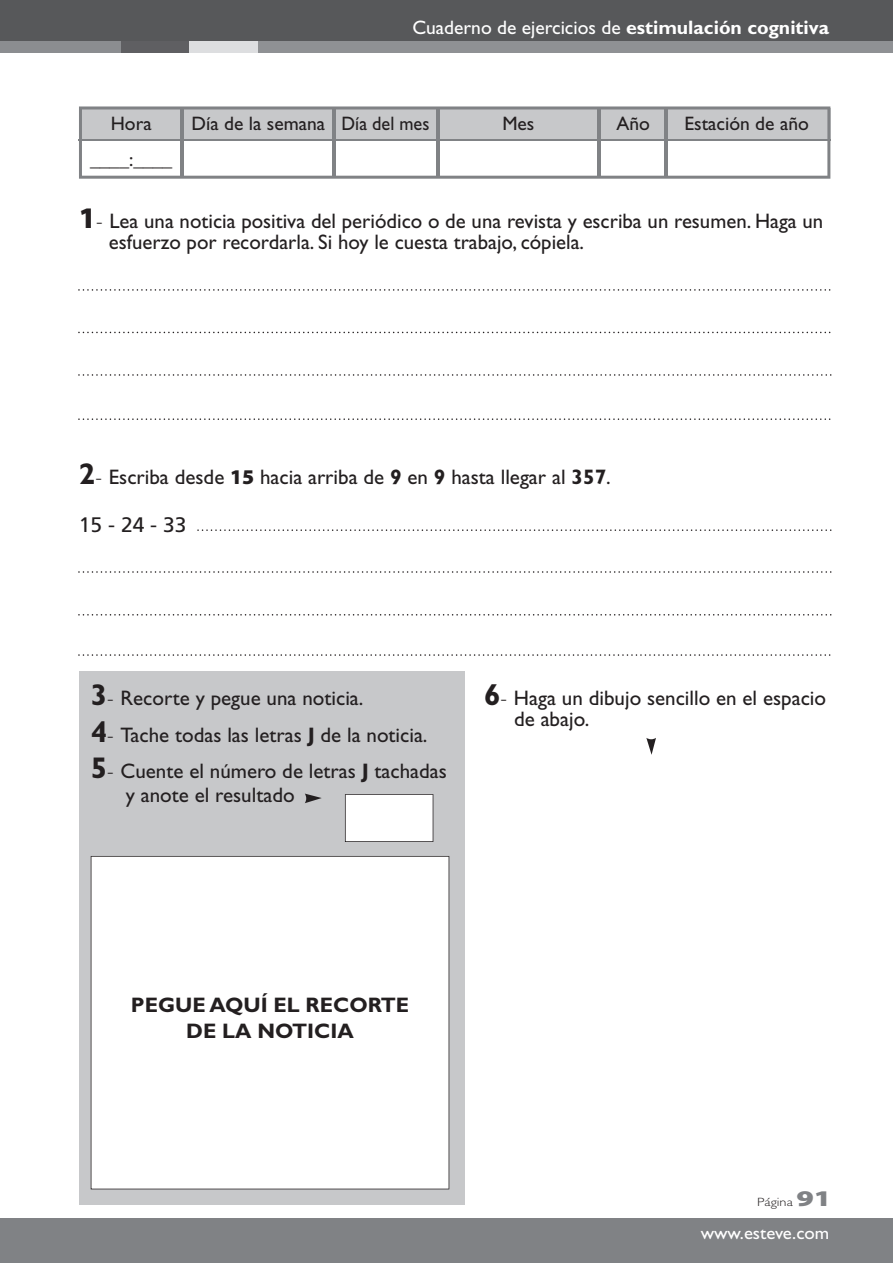
<style>
.page{position:relative;width:893px;height:1263px;background:#fff}
.page>*{position:absolute;margin:0;border:0;box-sizing:border-box;transform-origin:0 0}
.t1{font:21px/36.8px "Gill Sans";color:#231f20}
.t2{font:700 21px/25.5px "Gill Sans";color:#231f20;text-align:center}
.t3{font:21px "Frutiger";color:#231f20}
.t4{font:19.5px "Gill Sans";color:#231f20}
.t5{font:19.5px "Gill Sans";color:#fff}
.t6{font:18px "Gill Sans";color:#fff;scale:1.04 1}
.t7{font:300 12px "Gill Sans";color:#231f20;scale:1.2 1}
.s1{font-weight:700}
.s2{font-family:"Myriad Pro";font-weight:900;font-size:30px}
.s3{font-weight:300}
.s4{font-weight:700;font-size:30px}
.s5{font-family:"Myriad Pro";font-weight:900}
.s6{font-family:"Myriad Pro";font-weight:900;font-size:22.5px;color:#808285}
</style>
<div class="page">
<div style="left:0;top:1218px;width:893px;height:45px;background:#808285"></div>
<div style="left:0;top:0;width:893px;height:44px;background:#57585a"></div>
<div style="left:0;top:41px;width:122px;height:12px;background:#8b8d90"></div>
<div style="left:122px;top:41px;width:68px;height:12px;background:#5f5f62"></div>
<div style="left:190px;top:41px;width:68px;height:12px;background:#dddee0"></div>
<div style="left:258px;top:41px;width:635px;height:12px;background:#8f9194"></div>
<div style="left:79px;top:671px;width:385px;height:534px;background:#c7c8ca"></div>
<svg style="left:79px;top:106px;width:751px;height:73px"></svg>
<hr style="left:333px;top:107px;width:3px;height:71px;background:#808285">
<hr style="left:180px;top:107px;width:3px;height:71px;background:#808285">
<hr style="left:436px;top:107px;width:3px;height:71px;background:#808285">
<hr style="left:598px;top:107px;width:3px;height:71px;background:#808285">
<hr style="left:665px;top:107px;width:3px;height:71px;background:#808285">
<hr style="left:78px;top:139px;width:752px;height:1px;background:#808285">
<svg style="left:305px;top:793px;width:17px;height:10px"></svg>
<svg style="left:646px;top:738px;width:10px;height:17px"></svg>
<div style="left:345px;top:794px;width:88px;height:48px;background:#fff"></div>
<div style="left:91px;top:856px;width:358px;height:333px;background:#fff"></div>
<svg style="left:78px;top:654px;width:752px;height:2px"></svg>
<svg style="left:78px;top:614px;width:753px;height:1px"></svg>
<svg style="left:78px;top:571px;width:753px;height:2px"></svg>
<svg style="left:197px;top:529px;width:634px;height:2px"></svg>
<svg style="left:78px;top:418px;width:752px;height:2px"></svg>
<svg style="left:78px;top:374px;width:753px;height:2px"></svg>
<svg style="left:78px;top:332px;width:752px;height:1px"></svg>
<svg style="left:78px;top:289px;width:752px;height:2px"></svg>
<p class="t5" style="left:412px;top:17px;width:418px">Cuaderno de ejercicios de <span class="s1">estimulación cognitiva</span></p>
<p class="t4" style="left:111px;top:112px;width:43px">Hora</p>
<p class="t4" style="left:192px;top:112px;width:239px">Día de la semana Día del mes</p>
<p class="t4" style="left:502px;top:112px;width:34px">Mes</p>
<p class="t4" style="left:616px;top:112px;width:35px">Año</p>
<p class="t4" style="left:684px;top:112px;width:126px">Estación de año</p>
<p class="t4" style="left:90px;top:148px;width:84px">____:____</p>
<p class="t1" style="left:109px;top:210px;width:716px;line-height:21px;text-indent:-30px"><span class="s2">1</span><span class="s3">-</span> Lea una noticia positiva del periódico o de una revista y escriba un resumen. Haga un esfuerzo por recordarla. Si hoy le cuesta trabajo, cópiela.</p>
<p class="t1" style="left:79px;top:458px;width:533px"><span class="s4">2</span><span class="s3">-</span> Escriba desde <span class="s5">15</span> hacia arriba de <span class="s1">9</span> en <span class="s1">9</span> hasta llegar al <span class="s1">357</span>.</p>
<p class="t3" style="left:79px;top:513px;width:109px">15 - 24 - 33</p>
<p class="t1" style="left:91px;top:679px;width:358px"><span class="s4">3</span><span class="s3">-</span> Recorte y pegue una noticia.<br><span class="s4">4</span><span class="s3">-</span> Tache todas las letras <span class="s1">J</span> de la noticia.<br><span class="s4">5</span><span class="s3">-</span> Cuente el número de letras <span class="s1">J</span> tachadas</p>
<p class="t1" style="left:126px;top:777px;width:170px">y anote el resultado</p>
<p class="t1" style="left:514px;top:687px;width:313px;line-height:21px;text-indent:-30px"><span class="s4">6</span><span class="s3">-</span> Haga un dibujo sencillo en el espacio de abajo.</p>
<p class="t2" style="left:131px;top:992px;width:280px">PEGUE AQUÍ EL RECORTE<br>DE LA NOTICIA</p>
<p class="t7" style="left:757px;top:1195px;width:63px">Página <span class="s6">91</span></p>
<p class="t6" style="left:701px;top:1222px;width:125px">www.esteve.com</p>
</div>
